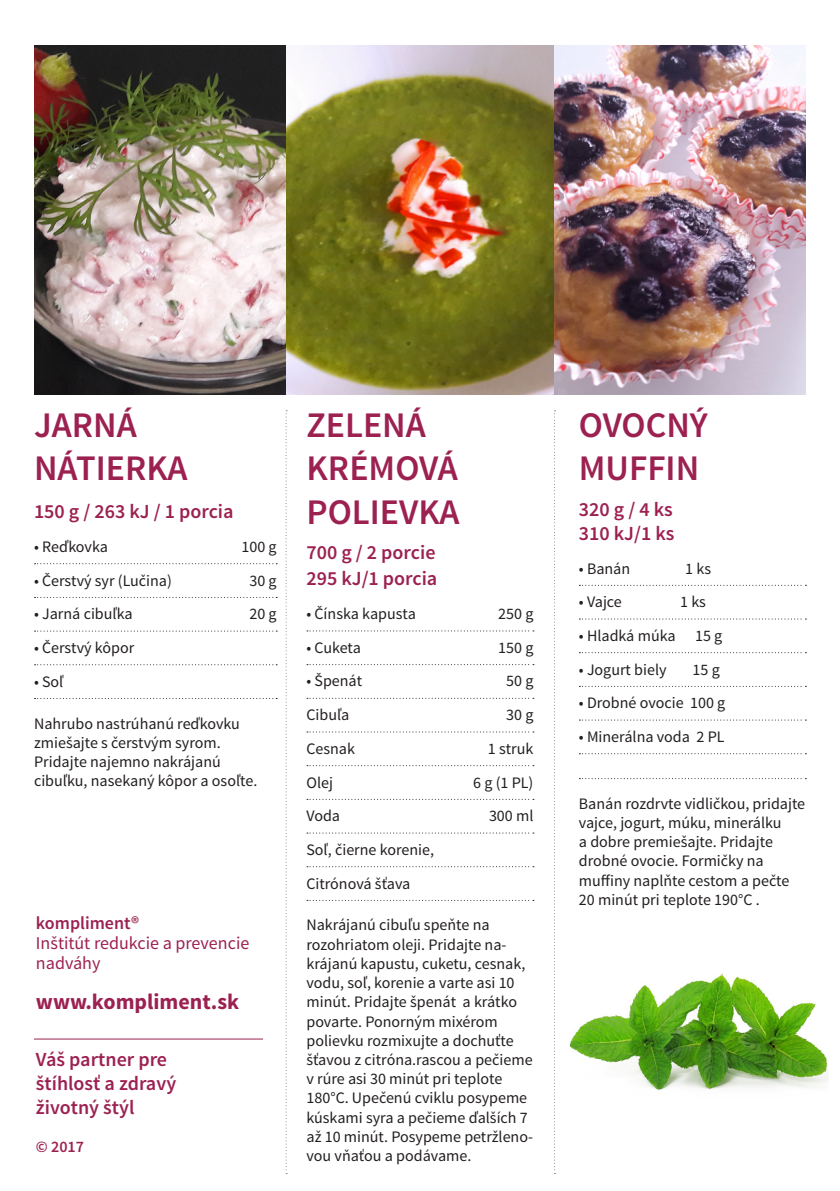
<style>
.page{position:relative;width:840px;height:1191px;background:#fff}
.page>*{position:absolute;margin:0;border:0;box-sizing:border-box;transform-origin:0 0}
.t1{font:600 36px/43.2px "Source Sans Pro";color:#9c2151}
.t2{font:700 22px "Source Sans Pro";color:#9c2151}
.t3{font:600 20px/24px "Source Sans Pro";color:#9c2151}
.t4{font:18px/20px "Source Sans Pro";color:#9c2151}
.Popis{font:16px/19.2px "Source Sans Pro";color:#231f20}
.Zoznam{font:16px "Source Sans Pro";color:#231f20}
.t5{font:600 16px "Source Sans Pro";color:#9c2151}
.s1{font-weight:600}
</style>
<div class="page">
<img style="left:569px;top:973px;width:259px;height:117px">
<svg style="left:35px;top:563px;width:242px;height:1px"></svg>
<svg style="left:35px;top:597px;width:242px;height:1px"></svg>
<svg style="left:35px;top:630px;width:242px;height:1px"></svg>
<svg style="left:35px;top:664px;width:242px;height:1px"></svg>
<svg style="left:35px;top:698px;width:242px;height:1px"></svg>
<svg style="left:307px;top:630px;width:226px;height:1px"></svg>
<svg style="left:307px;top:664px;width:226px;height:1px"></svg>
<svg style="left:307px;top:698px;width:226px;height:1px"></svg>
<svg style="left:307px;top:731px;width:226px;height:1px"></svg>
<svg style="left:307px;top:765px;width:226px;height:1px"></svg>
<svg style="left:307px;top:799px;width:226px;height:1px"></svg>
<svg style="left:307px;top:832px;width:226px;height:1px"></svg>
<svg style="left:307px;top:866px;width:226px;height:1px"></svg>
<svg style="left:307px;top:900px;width:226px;height:1px"></svg>
<svg style="left:579px;top:585px;width:227px;height:1px"></svg>
<svg style="left:579px;top:618px;width:227px;height:1px"></svg>
<svg style="left:579px;top:652px;width:227px;height:1px"></svg>
<svg style="left:579px;top:686px;width:227px;height:1px"></svg>
<svg style="left:579px;top:719px;width:227px;height:1px"></svg>
<svg style="left:579px;top:753px;width:227px;height:1px"></svg>
<svg style="left:579px;top:778px;width:227px;height:1px"></svg>
<hr style="left:34px;top:1038px;width:229px;height:1px;background:#9c2151">
<img style="left:34px;top:45px;width:771px;height:349px">
<svg style="left:285px;top:410px;width:2px;height:764px"></svg>
<svg style="left:554px;top:410px;width:1px;height:764px"></svg>
<p class="t1" style="left:34px;top:405px;width:155px">JARNÁ<br>NÁTIERKA</p>
<p class="t3" style="left:34px;top:500px;width:201px">150 g / 263 kJ / 1 porcia</p>
<p class="Zoznam" style="left:34px;top:536px;width:75px">• Reďkovka</p>
<p class="Zoznam" style="left:241px;top:536px;width:37px">100 g</p>
<p class="Zoznam" style="left:34px;top:570px;width:139px">• Čerstvý syr (Lučina)</p>
<p class="Zoznam" style="left:249px;top:570px;width:29px">30 g</p>
<p class="Zoznam" style="left:34px;top:604px;width:100px">• Jarná cibuľka</p>
<p class="Zoznam" style="left:249px;top:604px;width:29px">20 g</p>
<p class="Zoznam" style="left:34px;top:637px;width:102px">• Čerstvý kôpor</p>
<p class="Zoznam" style="left:34px;top:671px;width:31px">• Soľ</p>
<p class="Popis" style="left:34px;top:714px;width:225px">Nahrubo nastrúhanú reďkovku zmiešajte s čerstvým syrom.<br>Pridajte najemno nakrájanú cibuľku, nasekaný kôpor a osoľte.</p>
<p class="t4" style="left:36px;top:913px;width:215px"><span class="s1">kompliment®<br></span>Inštitút redukcie a prevencie nadváhy</p>
<p class="t2" style="left:36px;top:988px;width:205px">www.kompliment.sk</p>
<p class="t3" style="left:36px;top:1047px;width:142px">Váš partner pre štíhlosť a zdravý životný štýl</p>
<p class="t5" style="left:36px;top:1137px;width:50px">© 2017</p>
<p class="t1" style="left:306px;top:405px;width:154px">ZELENÁ<br>KRÉMOVÁ<br>POLIEVKA</p>
<p class="t3" style="left:306px;top:540px;width:132px;line-height:26.4px">700 g / 2 porcie<br>295 kJ/1 porcia</p>
<p class="Zoznam" style="left:306px;top:604px;width:111px">• Čínska kapusta</p>
<p class="Zoznam" style="left:498px;top:604px;width:37px">250 g</p>
<p class="Zoznam" style="left:306px;top:637px;width:56px">• Cuketa</p>
<p class="Zoznam" style="left:498px;top:637px;width:37px">150 g</p>
<p class="Zoznam" style="left:306px;top:671px;width:57px">• Špenát</p>
<p class="Zoznam" style="left:506px;top:671px;width:29px">50 g</p>
<p class="Zoznam" style="left:306px;top:705px;width:44px">Cibuľa</p>
<p class="Zoznam" style="left:506px;top:705px;width:29px">30 g</p>
<p class="Zoznam" style="left:306px;top:738px;width:50px">Cesnak</p>
<p class="Zoznam" style="left:487px;top:738px;width:47px">1 struk</p>
<p class="Zoznam" style="left:306px;top:772px;width:28px">Olej</p>
<p class="Zoznam" style="left:473px;top:772px;width:62px">6 g (1 PL)</p>
<p class="Zoznam" style="left:306px;top:806px;width:35px">Voda</p>
<p class="Zoznam" style="left:488px;top:806px;width:46px">300 ml</p>
<p class="Zoznam" style="left:306px;top:839px;width:129px">Soľ, čierne korenie,</p>
<p class="Zoznam" style="left:306px;top:873px;width:105px">Citrónová šťava</p>
<p class="Popis" style="left:306px;top:915px;width:228px">Nakrájanú cibuľu speňte na rozohriatom oleji. Pridajte na&shy;krájanú kapustu, cuketu, cesnak, vodu, soľ, korenie a varte asi 10 minút. Pridajte špenát a krátko povarte. Ponorným mixérom polievku rozmixujte a dochuťte šťavou z citróna.rascou a pečieme v rúre asi 30 minút pri teplote<br>180°C. Upečenú cviklu posypeme kúskami syra a pečieme ďalších 7 až 10 minút. Posypeme petržleno&shy;vou vňaťou a podávame.</p>
<p class="t1" style="left:578px;top:405px;width:130px">OVOCNÝ<br>MUFFIN</p>
<p class="t3" style="left:578px;top:498px;width:97px">320 g / 4 ks<br>310 kJ/1 ks</p>
<p class="Zoznam" style="left:578px;top:558px;width:53px">• Banán</p>
<p class="Zoznam" style="left:685px;top:558px;width:27px">1 ks</p>
<p class="Zoznam" style="left:578px;top:592px;width:44px">• Vajce</p>
<p class="Zoznam" style="left:679px;top:592px;width:27px">1 ks</p>
<p class="Zoznam" style="left:578px;top:625px;width:145px">• Hladká múka 15 g</p>
<p class="Zoznam" style="left:578px;top:659px;width:89px">• Jogurt biely</p>
<p class="Zoznam" style="left:692px;top:659px;width:29px">15 g</p>
<p class="Zoznam" style="left:578px;top:693px;width:148px">• Drobné ovocie 100 g</p>
<p class="Zoznam" style="left:578px;top:726px;width:147px">• Minerálna voda 2 PL</p>
<p class="Popis" style="left:578px;top:794px;width:228px">Banán rozdrvte vidličkou, pridajte vajce, jogurt, múku, minerálku<br>a dobre premiešajte. Pridajte drobné ovocie. Formičky na muffiny naplňte cestom a pečte<br>20 minút pri teplote 190°C .</p>
</div>
